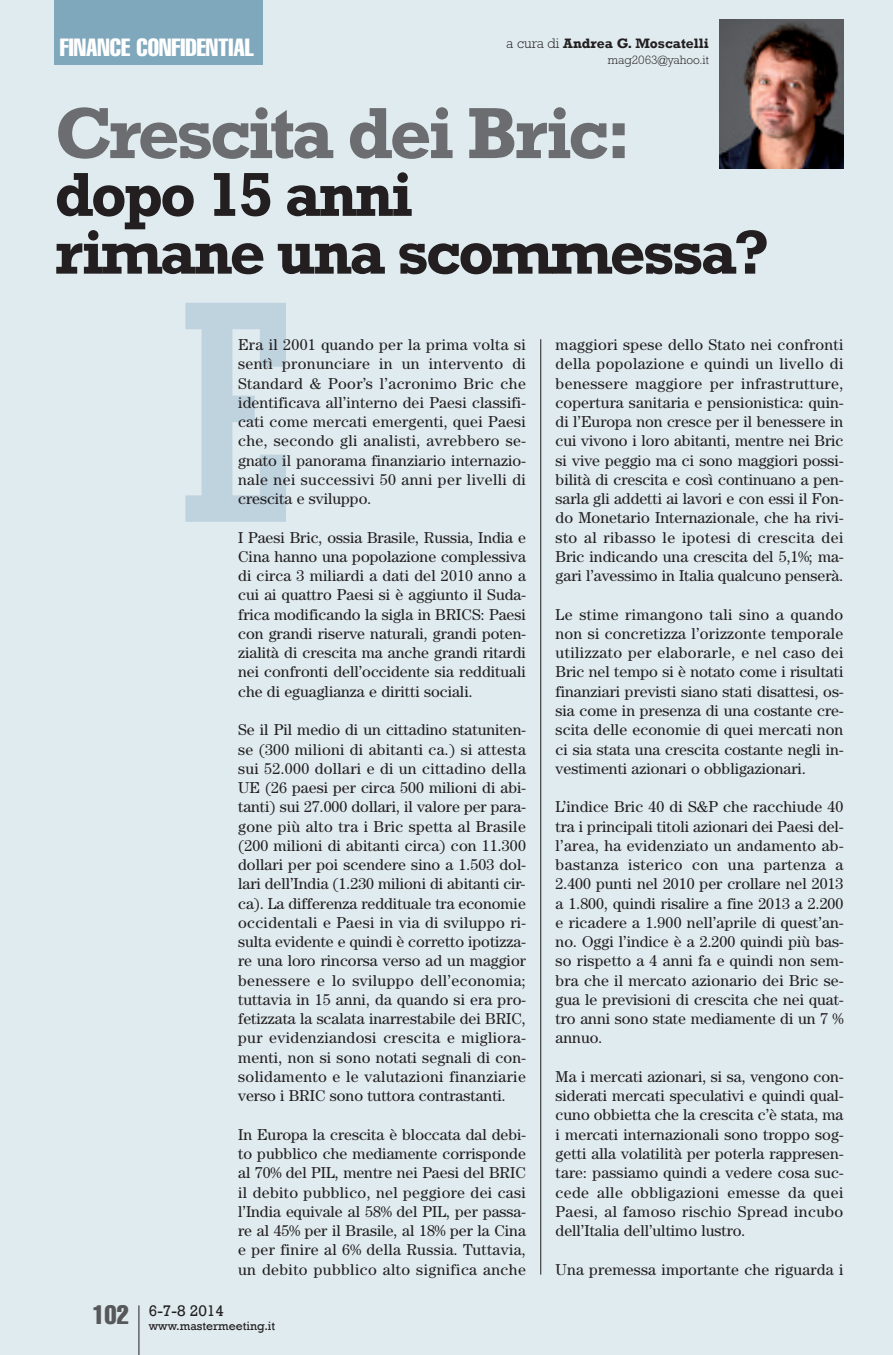
<style>
.page{position:relative;width:893px;height:1355px;background:#fff}
.page>*{position:absolute;margin:0;border:0;box-sizing:border-box;transform-origin:0 0}
.t1{font:700 73.5px "Rockwell";letter-spacing:-.05em;color:#6c6d70}
.t2{font:700 63px/57.8px "Rockwell";letter-spacing:-.05em;color:#231f20}
.t3{font:extra-condensed 24.5px "Helvetica";color:#fff}
.t4{font:15.75px/19.2px "Century";color:#231f20;text-align:justify}
.t5{font:15.75px "Rockwell";color:#231f20}
.t6{font:700 14px "Rockwell";color:#231f20}
.t7{font:12.25px "Rockwell";color:#231f20}
.t8{font:300 12.25px "Rockwell";color:#231f20}
.s1{font-weight:300}
</style>
<div class="page">
<div style="left:0;top:0;width:893px;height:1354px;background:#e0ebf0"></div>
<hr style="left:138px;top:1305px;width:1px;height:49px;background:#231f20">
<div style="left:55px;top:0;width:208px;height:64px;background:#7fa8bc"></div>
<svg style="left:185px;top:303px;width:101px;height:219px"></svg>
<img style="left:719px;top:20px;width:124px;height:149px">
<hr style="left:540px;top:339px;width:1px;height:935px;background:#231f20">
<h3 class="t3" style="left:60px;top:39px;width:195px">FINANCE CONFIDENTIAL</h3>
<p class="t6" style="left:506px;top:35px;width:204px"><span class="s1">a cura di</span> Andrea G. Moscatelli</p>
<p class="t8" style="left:608px;top:56px;width:102px">mag2063@yahoo.it</p>
<h1 class="t1" style="left:55px;top:89px;width:579px">Crescita dei Bric:</h1>
<h2 class="t2" style="left:55px;top:164px;width:716px">dopo 15 anni<br>rimane una scommessa?</h2>
<p class="t4" style="left:238px;top:336px;width:289px">Era il 2001 quando per la prima volta si sentì pronunciare in un intervento di Standard &amp; Poor’s l’acronimo Bric che identificava all’interno dei Paesi classifi&shy;cati come mercati emergenti, quei Paesi che, secondo gli analisti, avrebbero se&shy;gnato il panorama finanziario internazio&shy;nale nei successivi 50 anni per livelli di crescita e sviluppo.</p>
<p class="t4" style="left:238px;top:529px;width:289px">I Paesi Bric, ossia Brasile, Russia, India e Cina hanno una popolazione complessiva di circa 3 miliardi a dati del 2010 anno a cui ai quattro Paesi si è aggiunto il Suda&shy;frica modificando la sigla in BRICS: Paesi con grandi riserve naturali, grandi poten&shy;zialità di crescita ma anche grandi ritardi nei confronti dell’occidente sia reddituali che di eguaglianza e diritti sociali.</p>
<p class="t4" style="left:238px;top:721px;width:289px">Se il Pil medio di un cittadino statuniten&shy;se (300 milioni di abitanti ca.) si attesta sui 52.000 dollari e di un cittadino della UE (26 paesi per circa 500 milioni di abi&shy;tanti) sui 27.000 dollari, il valore per para&shy;gone più alto tra i Bric spetta al Brasile (200 milioni di abitanti circa) con 11.300 dollari per poi scendere sino a 1.503 dol&shy;lari dell’India (1.230 milioni di abitanti cir&shy;ca). La differenza reddituale tra economie occidentali e Paesi in via di sviluppo ri&shy;sulta evidente e quindi è corretto ipotizza&shy;re una loro rincorsa verso ad un maggior benessere e lo sviluppo dell’economia; tuttavia in 15 anni, da quando si era pro&shy;fetizzata la scalata inarrestabile dei BRIC, pur evidenziandosi crescita e migliora&shy;menti, non si sono notati segnali di con&shy;solidamento e le valutazioni finanziarie verso i BRIC sono tuttora contrastanti.</p>
<p class="t4" style="left:238px;top:1125px;width:289px">In Europa la crescita è bloccata dal debi&shy;to pubblico che mediamente corrisponde al 70% del PIL, mentre nei Paesi del BRIC il debito pubblico, nel peggiore dei casi l’India equivale al 58% del PIL, per passa&shy;re al 45% per il Brasile, al 18% per la Cina e per finire al 6% della Russia. Tuttavia, un debito pubblico alto significa anche</p>
<p class="t7" style="left:92px;top:1318px;width:184px"><sup>102</sup> www.mastermeeting.it</p>
<p class="t5" style="left:149px;top:1300px;width:77px">6-7-8 2014</p>
<p class="t4" style="left:556px;top:336px;width:289px">maggiori spese dello Stato nei confronti della popolazione e quindi un livello di benessere maggiore per infrastrutture, copertura sanitaria e pensionistica: quin&shy;di l’Europa non cresce per il benessere in cui vivono i loro abitanti, mentre nei Bric si vive peggio ma ci sono maggiori possi&shy;bilità di crescita e così continuano a pen&shy;sarla gli addetti ai lavori e con essi il Fon&shy;do Monetario Internazionale, che ha rivi&shy;sto al ribasso le ipotesi di crescita dei Bric indicando una crescita del 5,1%; ma&shy;gari l’avessimo in Italia qualcuno penserà.</p>
<p class="t4" style="left:556px;top:606px;width:289px">Le stime rimangono tali sino a quando non si concretizza l’orizzonte temporale utilizzato per elaborarle, e nel caso dei Bric nel tempo si è notato come i risultati finanziari previsti siano stati disattesi, os&shy;sia come in presenza di una costante cre&shy;scita delle economie di quei mercati non ci sia stata una crescita costante negli in&shy;vestimenti azionari o obbligazionari.</p>
<p class="t4" style="left:556px;top:798px;width:289px">L’indice Bric 40 di S&amp;P che racchiude 40 tra i principali titoli azionari dei Paesi del&shy;l’area, ha evidenziato un andamento ab&shy;bastanza isterico con una partenza a 2.400 punti nel 2010 per crollare nel 2013 a 1.800, quindi risalire a fine 2013 a 2.200 e ricadere a 1.900 nell’aprile di quest’an&shy;no. Oggi l’indice è a 2.200 quindi più bas&shy;so rispetto a 4 anni fa e quindi non sem&shy;bra che il mercato azionario dei Bric se&shy;gua le previsioni di crescita che nei quat&shy;tro anni sono state mediamente di un 7 % annuo.</p>
<p class="t4" style="left:556px;top:1068px;width:289px">Ma i mercati azionari, si sa, vengono con&shy;siderati mercati speculativi e quindi qual&shy;cuno obbietta che la crescita c’è stata, ma i mercati internazionali sono troppo sog&shy;getti alla volatilità per poterla rappresen&shy;tare: passiamo quindi a vedere cosa suc&shy;cede alle obbligazioni emesse da quei Paesi, al famoso rischio Spread incubo dell’Italia dell’ultimo lustro.</p>
<p class="t4" style="left:556px;top:1260px;width:289px">Una premessa importante che riguarda i</p>
</div>
